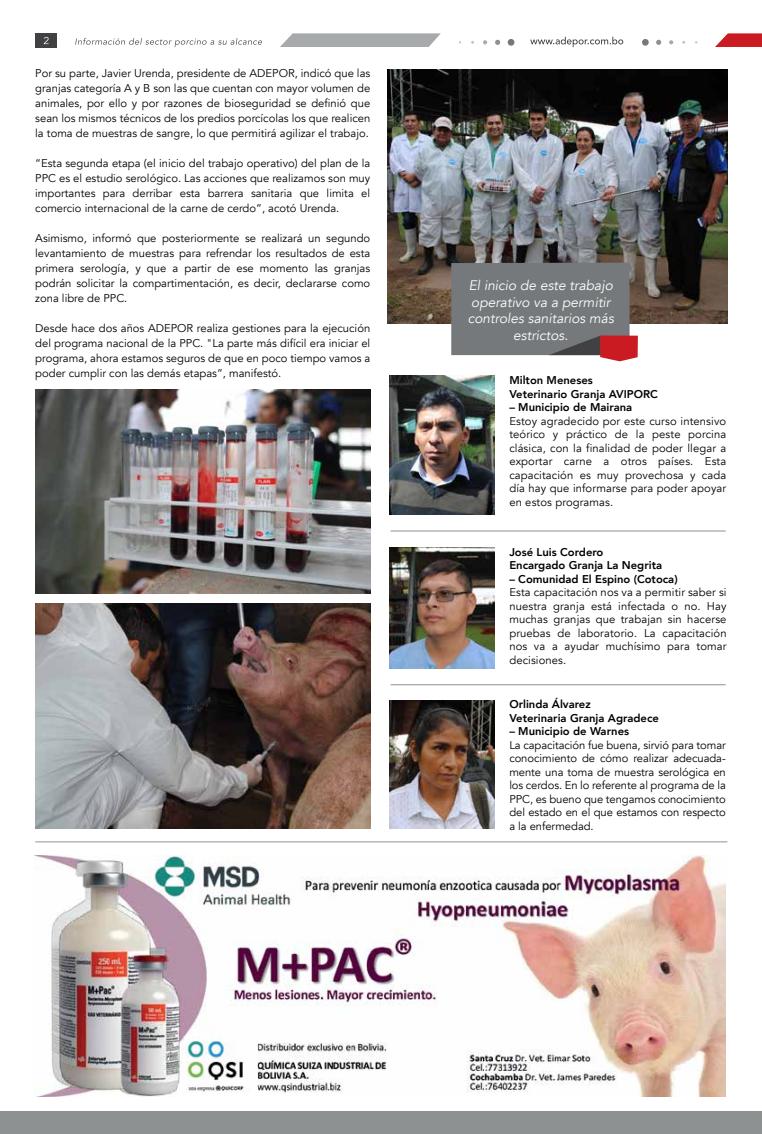
<style>
.page{position:relative;width:762px;height:1134px;background:#fff}
.page>*{position:absolute;margin:0;border:0;box-sizing:border-box;transform-origin:0 0}
.t1{font:italic 13.75px/16.5px "Avenir";color:#fff;text-align:center}
.t2{font:11.25px/13.5px "Avenir";color:#000;text-align:justify}
.t3{font:800 11.25px/13.5px "Avenir";color:#000}
</style>
<div class="page">
<img style="left:387px;top:70px;width:340px;height:253px">
<hr style="left:390px;top:684px;width:336px;height:1px;background:#8e9192">
<hr style="left:390px;top:531px;width:336px;height:1px;background:#8e9192">
<img style="left:390px;top:700px;width:105px;height:128px">
<img style="left:390px;top:547px;width:105px;height:122px">
<img style="left:390px;top:375px;width:105px;height:140px">
<div style="left:0;top:1111px;width:762px;height:23px;background:#8e9192"></div>
<svg style="left:280px;top:33px;width:161px;height:14px"></svg>
<svg style="left:715px;top:33px;width:47px;height:14px"></svg>
<svg style="left:75px;top:38px;width:187px;height:9px"></svg>
<svg style="left:483px;top:40px;width:4px;height:4px"></svg>
<svg style="left:495px;top:40px;width:5px;height:5px"></svg>
<div style="left:508px;top:39px;width:6px;height:7px;background:#75797b;border-radius:50%"></div>
<svg style="left:669px;top:40px;width:4px;height:4px"></svg>
<svg style="left:656px;top:40px;width:5px;height:5px"></svg>
<div style="left:642px;top:39px;width:7px;height:7px;background:#75797b;border-radius:50%"></div>
<svg style="left:530px;top:37px;width:93px;height:10px"></svg>
<div style="left:35px;top:33px;width:21px;height:14px;background:#414042"></div>
<svg style="left:44px;top:37px;width:5px;height:7px"></svg>
<hr style="left:35px;top:842px;width:692px;height:1px;background:#8e9192">
<img style="left:34px;top:855px;width:692px;height:242px">
<img style="left:35px;top:604px;width:335px;height:225px">
<svg style="left:451px;top:263px;width:187px;height:98px"></svg>
<img style="left:35px;top:390px;width:336px;height:203px">
<p class="t2" style="left:35px;top:66px;width:336px;line-height:15px">Por su parte, Javier Urenda, presidente de ADEPOR, indicó que las granjas categoría A y B son las que cuentan con mayor volumen de animales, por ello y por razones de bioseguridad se definió que sean los mismos técnicos de los predios porcícolas los que realicen la toma de muestras de sangre, lo que permitirá agilizar el trabajo.</p>
<p class="t2" style="left:35px;top:156px;width:336px;line-height:15px">“Esta segunda etapa (el inicio del trabajo operativo) del plan de la PPC es el estudio serológico. Las acciones que realizamos son muy importantes para derribar esta barrera sanitaria que limita el comercio internacional de la carne de cerdo”, acotó Urenda.</p>
<p class="t2" style="left:35px;top:231px;width:336px;line-height:15px">Asimismo, informó que posteriormente se realizará un segundo levantamiento de muestras para refrendar los resultados de esta primera serología, y que a partir de ese momento las granjas podrán solicitar la compartimentación, es decir, declararse como zona libre de PPC.</p>
<p class="t2" style="left:35px;top:321px;width:336px;line-height:15px">Desde hace dos años ADEPOR realiza gestiones para la ejecución del programa nacional de la PPC. "La parte más difícil era iniciar el programa, ahora estamos seguros de que en poco tiempo vamos a poder cumplir con las demás etapas”, manifestó.</p>
<p class="t1" style="left:468px;top:278px;width:148px">El inicio de este trabajo operativo va a permitir controles sanitarios más estrictos.</p>
<p class="t3" style="left:509px;top:373px;width:150px">Milton Meneses<br>Veterinario Granja AVIPORC</p>
<p class="t3" style="left:509px;top:400px;width:124px">– Municipio de Mairana</p>
<p class="t2" style="left:509px;top:414px;width:218px">Estoy agradecido por este curso intensivo teórico y práctico de la peste porcina clásica, con la finalidad de poder llegar a exportar carne a otros países. Esta capacitación es muy provechosa y cada día hay que informarse para poder apoyar en estos programas.</p>
<p class="t3" style="left:509px;top:545px;width:154px">José Luis Cordero<br>Encargado Granja La Negrita</p>
<p class="t3" style="left:509px;top:572px;width:170px">– Comunidad El Espino (Cotoca)</p>
<p class="t2" style="left:509px;top:586px;width:219px">Esta capacitación nos va a permitir saber si nuestra granja está infectada o no. Hay muchas granjas que trabajan sin hacerse pruebas de laboratorio. La capacitación nos va a ayudar muchísimo para tomar decisiones.</p>
<p class="t3" style="left:509px;top:698px;width:151px">Orlinda Álvarez<br>Veterinaria Granja Agradece</p>
<p class="t3" style="left:509px;top:725px;width:121px">– Municipio de Warnes</p>
<p class="t2" style="left:509px;top:738px;width:218px">La capacitación fue buena, sirvió para tomar conocimiento de cómo realizar adecuada&shy;mente una toma de muestra serológica en los cerdos. En lo referente al programa de la PPC, es bueno que tengamos conocimiento del estado en el que estamos con respecto a la enfermedad.</p>
</div>
